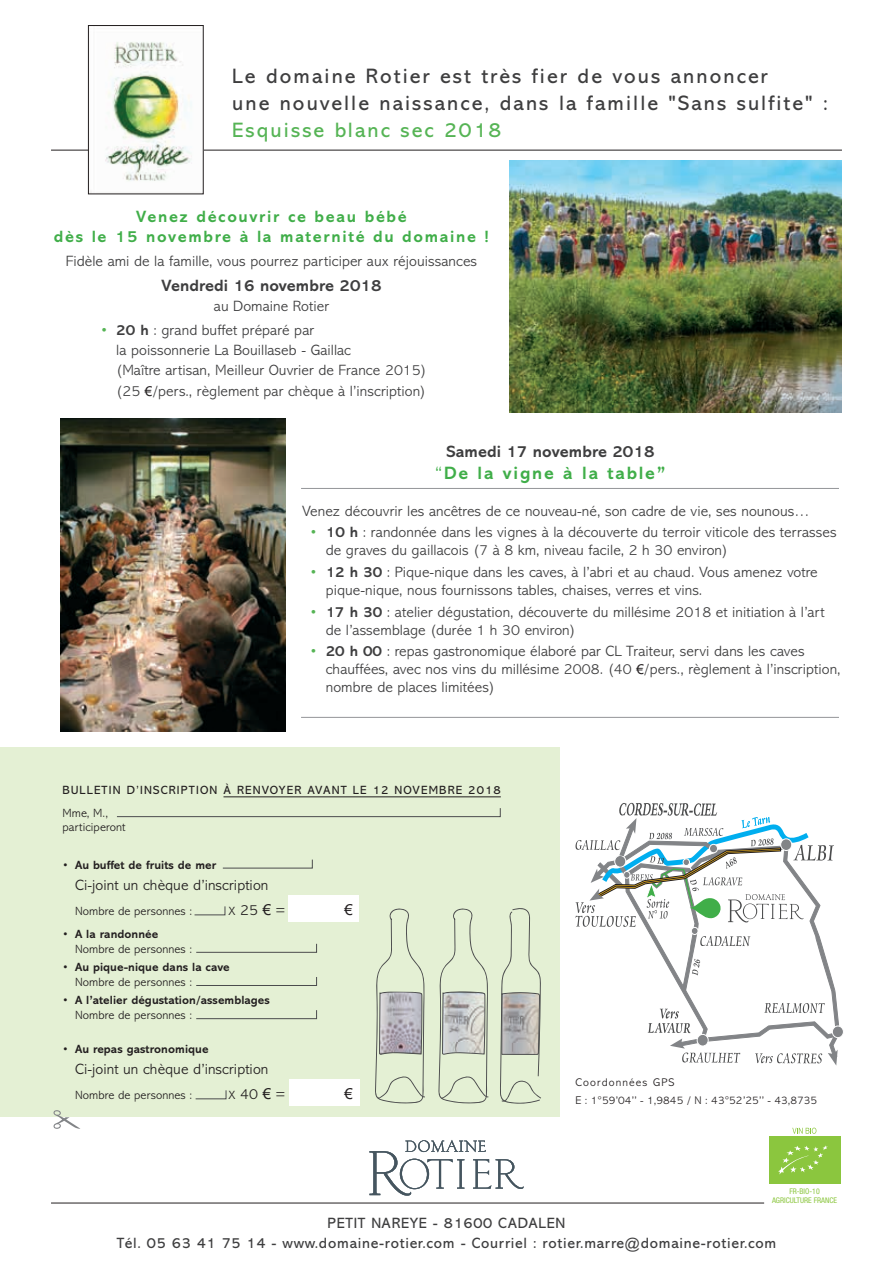
<style>
.page{position:relative;width:893px;height:1276px;background:#fff}
.page>*{position:absolute;margin:0;border:0;box-sizing:border-box;transform-origin:0 0}
.t1{font:21px/27px "Abadi";letter-spacing:.1em;color:#3e3e3f}
.t2{font:21px "Abadi";letter-spacing:.1em;color:#56b455}
.t3{font:700 18px "Abadi";letter-spacing:.1em;color:#40ae49}
.t4{font:700 16.5px/19.8px "Abadi";letter-spacing:.1em;color:#40ae49;text-align:center}
.t5{font:700 16.5px "Abadi";letter-spacing:.005em;color:#3e3e3f}
.t6{font:300 15px/18px "Abadi";letter-spacing:.005em;color:#3e3e3f}
.t7{font:15px/19.5px "Abadi";letter-spacing:.05em;color:#3e3e3f;text-align:center}
.t8{font:300 15px "Abadi";letter-spacing:.005em;color:#231f20}
.t9{font:15px "Arial";color:#231f20}
.t10{font:700 12px/14.4px "Abadi";letter-spacing:.005em;color:#231f20}
.t11{font:300 12px/14.4px "Abadi";letter-spacing:.005em;color:#231f20}
.t12{font:12px "Abadi";letter-spacing:.1em;color:#231f20}
.t13{font:300 11.25px/17.4px "Abadi";letter-spacing:.045em;color:#231f20}
.t14{font:condensed 7.8px/9.3px "Helvetica Neue LT Std";color:#8bc63e;text-align:center}
.s1{color:#56b455}
.s2{font-weight:700}
.s3{font-family:"Arial";font-weight:400;font-size:13.5px;color:#231f20}
.s4{font-weight:300}
.s5{font-size:12px}
.s6{font-family:"Arial";font-weight:400}
</style>
<div class="page">
<div style="left:0;top:747px;width:559px;height:370px;background:#e4f0d4"></div>
<div style="left:290px;top:1079px;width:70px;height:26px;background:#fff"></div>
<div style="left:289px;top:895px;width:70px;height:27px;background:#fff"></div>
<img style="left:510px;top:160px;width:332px;height:253px">
<hr style="left:51px;top:1202px;width:713px;height:1px;background:#231f20">
<hr style="left:51px;top:150px;width:791px;height:1px;background:#231f20">
<svg style="left:54px;top:1110px;width:25px;height:18px"></svg>
<svg style="left:645px;top:927px;width:194px;height:128px"></svg>
<div style="left:832px;top:1026px;width:11px;height:11px;background:#828487;border-radius:50%"></div>
<div style="left:832px;top:1025px;width:12px;height:13px;border:1px solid #fff;border-radius:50%"></div>
<div style="left:691px;top:927px;width:7px;height:7px;background:#828487;border-radius:50%"></div>
<div style="left:691px;top:927px;width:7px;height:7px;border:1px solid #fff;border-radius:50%"></div>
<svg style="left:828px;top:1049px;width:10px;height:16px"></svg>
<svg style="left:700px;top:936px;width:50px;height:10px"></svg>
<svg style="left:764px;top:1002px;width:61px;height:11px"></svg>
<svg style="left:755px;top:1053px;width:67px;height:10px"></svg>
<svg style="left:648px;top:1008px;width:92px;height:54px"></svg>
<svg style="left:692px;top:959px;width:8px;height:16px"></svg>
<svg style="left:575px;top:803px;width:259px;height:124px"></svg>
<hr style="left:223px;top:796px;width:278px;height:1px;background:#231f20">
<svg style="left:438px;top:908px;width:51px;height:195px"></svg>
<svg style="left:375px;top:908px;width:50px;height:195px"></svg>
<svg style="left:500px;top:908px;width:41px;height:196px"></svg>
<div style="left:769px;top:1136px;width:71px;height:48px;background:#8bc63e"></div>
<svg style="left:778px;top:1145px;width:50px;height:29px"></svg>
<svg style="left:792px;top:1127px;width:24px;height:6px"></svg>
<svg style="left:196px;top:943px;width:121px;height:9px"></svg>
<svg style="left:196px;top:977px;width:121px;height:9px"></svg>
<svg style="left:196px;top:1010px;width:121px;height:9px"></svg>
<svg style="left:194px;top:906px;width:31px;height:9px"></svg>
<svg style="left:195px;top:1090px;width:31px;height:9px"></svg>
<svg style="left:222px;top:859px;width:91px;height:9px"></svg>
<svg style="left:117px;top:808px;width:384px;height:9px"></svg>
<hr style="left:301px;top:488px;width:538px;height:1px;background:#939598">
<hr style="left:301px;top:717px;width:538px;height:1px;background:#939598">
<img style="left:60px;top:419px;width:226px;height:312px">
<img style="left:90px;top:42px;width:111px;height:150px">
<div style="left:88px;top:25px;width:115px;height:169px;border:1px solid #231f20"></div>
<svg style="left:369px;top:1140px;width:154px;height:55px"></svg>
<h1 class="t1" style="left:232px;top:63px;width:597px">Le domaine Rotier est très fier de vous annoncer<br>une nouvelle naissance, dans la famille "Sans sulfite" :</h1>
<h1 class="t2" style="left:232px;top:119px;width:270px">Esquisse blanc sec 2018</h1>
<p class="t4" style="left:54px;top:207px;width:437px">Venez découvrir ce beau bébé<br>dès le 15 novembre à la maternité du domaine !</p>
<p class="t6" style="left:66px;top:252px;width:413px">Fidèle ami de la famille, vous pourrez participer aux réjouissances</p>
<p class="t5" style="left:161px;top:276px;width:222px">Vendredi 16 novembre 2018</p>
<p class="t6" style="left:214px;top:297px;width:117px">au Domaine Rotier</p>
<p class="t6" style="left:116px;top:320px;width:312px;line-height:20.1px;text-indent:-16px"><span class="s1">•</span> <span class="s2">20 h</span> : grand buffet préparé par<br>la poissonnerie La Bouillaseb - Gaillac<br>(Maître artisan, Meilleur Ouvrier de France 2015) (25 <span class="s3">€</span>/pers., règlement par chèque à l’inscription)</p>
<p class="t5" style="left:446px;top:442px;width:210px">Samedi 17 novembre 2018</p>
<p class="t3" style="left:435px;top:462px;width:232px"><span class="s4">“</span>De la vigne à la table”</p>
<p class="t6" style="left:302px;top:502px;width:509px">Venez découvrir les ancêtres de ce nouveau-né, son cadre de vie, ses nounous…</p>
<p class="t6" style="left:326px;top:524px;width:512px;text-indent:-16px"><span class="s1">•</span> <span class="s2">10 h</span> : randonnée dans les vignes à la découverte du terroir viticole des terrasses de graves du gaillacois (7 à 8 km, niveau facile, 2 h 30 environ)</p>
<p class="t6" style="left:326px;top:563px;width:493px;text-indent:-16px"><span class="s1">•</span> <span class="s2">12 h 30</span> : Pique-nique dans les caves, à l’abri et au chaud. Vous amenez votre pique-nique, nous fournissons tables, chaises, verres et vins.</p>
<p class="t6" style="left:326px;top:603px;width:500px;text-indent:-16px"><span class="s1">•</span> <span class="s2">17 h 30</span> : atelier dégustation, découverte du millésime 2018 et initiation à l’art de l’assemblage (durée 1 h 30 environ)</p>
<p class="t6" style="left:326px;top:642px;width:516px;text-indent:-16px"><span class="s1">•</span> <span class="s2">20 h 00</span> : repas gastronomique élaboré par CL Traiteur, servi dans les caves chauffées, avec nos vins du millésime 2008. (40 <span class="s3">€</span>/pers., règlement à l’inscription, nombre de places limitées)</p>
<p class="t12" style="left:63px;top:783px;width:440px">BULLETIN D’INSCRIPTION À RENVOYER AVANT LE 12 NOVEMBRE 2018</p>
<p class="t11" style="left:63px;top:806px;width:64px">Mme, M., participeront</p>
<p class="t10" style="left:63px;top:858px;width:155px"><span class="s4">•</span> Au buffet de fruits de mer</p>
<p class="t8" style="left:75px;top:877px;width:195px">Ci-joint un chèque d’inscription</p>
<p class="t11" style="left:75px;top:904px;width:119px">Nombre de personnes :</p>
<p class="t8" style="left:229px;top:902px;width:59px"><span class="s5">X</span> 25 <span class="s6">€</span> =</p>
<p class="t9" style="left:345px;top:900px;width:10px">€</p>
<p class="t11" style="left:75px;top:927px;width:119px;text-indent:-12px">• <span class="s2">A la randonnée<br></span>Nombre de personnes :</p>
<p class="t10" style="left:75px;top:960px;width:156px;text-indent:-12px"><span class="s4">•</span> Au pique-nique dans la cave<br><span class="s4">Nombre de personnes :</span></p>
<p class="t10" style="left:75px;top:993px;width:196px;text-indent:-12px"><span class="s4">•</span> A l’atelier dégustation/assemblages<br><span class="s4">Nombre de personnes :</span></p>
<p class="t10" style="left:63px;top:1041px;width:148px"><span class="s4">•</span> Au repas gastronomique</p>
<p class="t8" style="left:75px;top:1060px;width:195px">Ci-joint un chèque d’inscription</p>
<p class="t11" style="left:75px;top:1088px;width:119px">Nombre de personnes :</p>
<p class="t8" style="left:229px;top:1085px;width:59px"><span class="s5">X</span> 40 <span class="s6">€</span> =</p>
<p class="t9" style="left:345px;top:1083px;width:10px">€</p>
<p class="t13" style="left:575px;top:1074px;width:243px">Coordonnées GPS<br>E : 1°59’04’’ - 1,9845 / N : 43°52’25’’ - 43,8735</p>
<p class="t14" style="left:772px;top:1186px;width:67px">FR-BIO-10<br>AGRICULTURE FRANCE</p>
<p class="t7" style="left:117px;top:1213px;width:661px">PETIT NAREYE - 81600 CADALEN<br>Tél. 05 63 41 75 14 - www.domaine-rotier.com - Courriel : rotier.marre@domaine-rotier.com</p>
</div>
